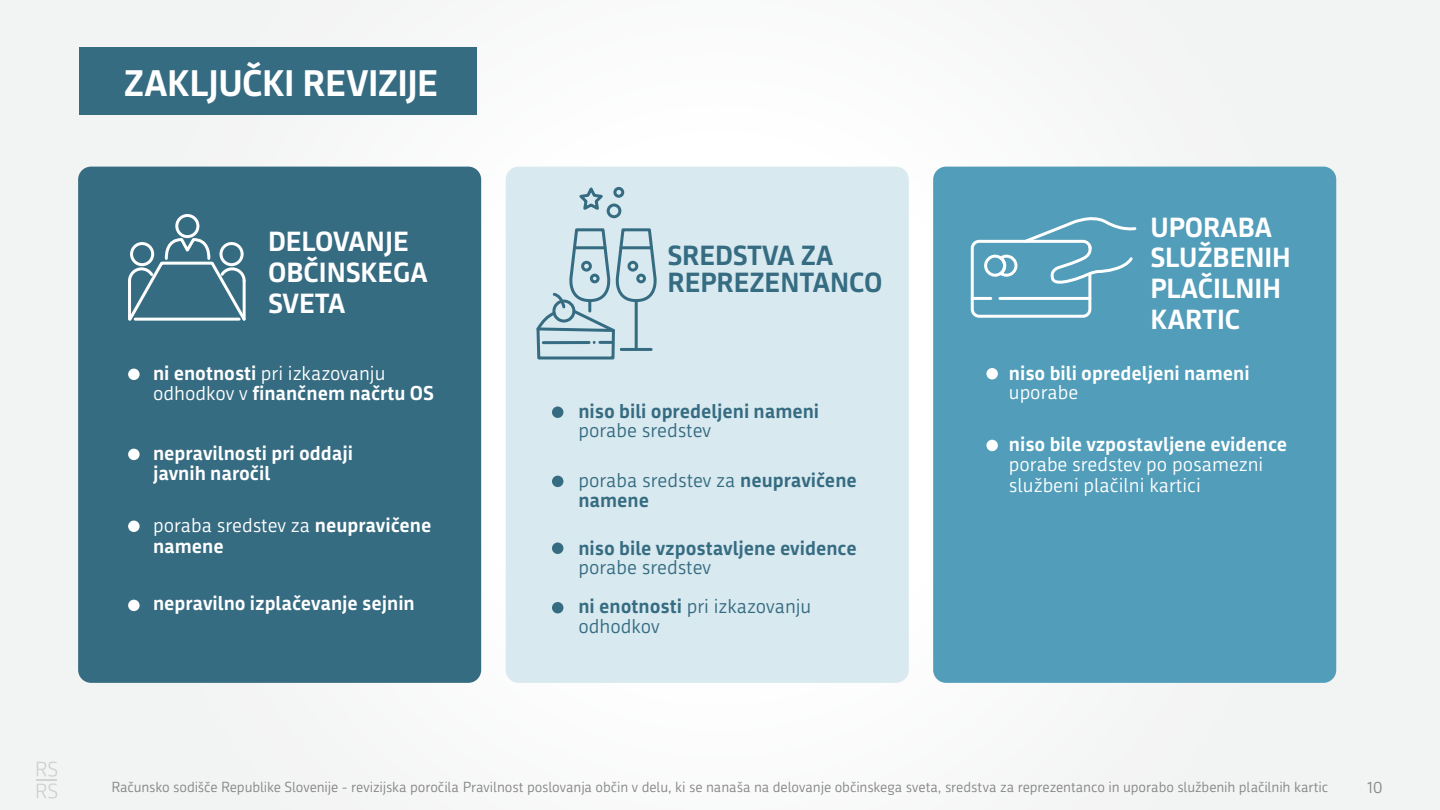
<style>
.page{position:relative;width:1440px;height:810px;background:#f4f5f5}
.page>*{position:absolute;margin:0;border:0;box-sizing:border-box;transform-origin:0 0}
.t1{font:700 36px "Republika";letter-spacing:-.015em;color:#fff}
.t2{font:700 27px/30.8px "Republika";color:#fff}
.t3{font:700 27px/27px "Republika";color:#366c82}
.t4{font:700 19.5px/20.2px "Republika";color:#fff}
.t5{font:700 19.5px/19.5px "Republika";color:#366c82}
.t6{font:19.5px/19.5px "Republika";color:#366c82}
.t7{font:19.5px/20.2px "Republika";color:#fff}
.t8{font:15.98px "Republika";color:#868686}
.t9{font:14.25px "Republika";letter-spacing:-.005em;color:#868686}
.s1{font-weight:400}
.s2{font-weight:700}
</style>
<div class="page">
<div style="left:933px;top:167px;width:403px;height:516px;background:#519dba;border-radius:13px"></div>
<div style="left:79px;top:48px;width:398px;height:67px;background:#366c82"></div>
<svg style="left:37px;top:761px;width:20px;height:16px"></svg>
<hr style="left:37px;top:779px;width:20px;height:2px;background:#868686">
<svg style="left:37px;top:783px;width:20px;height:16px"></svg>
<div style="left:78px;top:167px;width:403px;height:516px;background:#366c82;border-radius:13px"></div>
<div style="left:175px;top:214px;width:24px;height:24px;border:3px solid #fff;border-radius:50%"></div>
<svg style="left:128px;top:237px;width:118px;height:84px"></svg>
<hr style="left:135px;top:318px;width:104px;height:3px;background:#fff">
<div style="left:971px;top:240px;width:121px;height:78px;border:3px solid #fff;border-radius:7px"></div>
<hr style="left:972px;top:297px;width:19px;height:3px;background:#fff">
<hr style="left:1000px;top:297px;width:90px;height:3px;background:#fff">
<svg style="left:983px;top:217px;width:154px;height:75px"></svg>
<div style="left:128px;top:369px;width:12px;height:11px;background:#fff;border-radius:50%"></div>
<div style="left:128px;top:449px;width:12px;height:11px;background:#fff;border-radius:50%"></div>
<div style="left:128px;top:521px;width:12px;height:11px;background:#fff;border-radius:50%"></div>
<div style="left:128px;top:600px;width:12px;height:11px;background:#fff;border-radius:50%"></div>
<div style="left:506px;top:167px;width:403px;height:516px;background:#d8e9ef;border-radius:13px"></div>
<svg style="left:579px;top:187px;width:29px;height:26px"></svg>
<div style="left:607px;top:204px;width:14px;height:14px;border:3px solid #366c82;border-radius:50%"></div>
<div style="left:613px;top:187px;width:11px;height:11px;border:3px solid #366c82;border-radius:50%"></div>
<svg style="left:536px;top:228px;width:121px;height:132px"></svg>
<div style="left:552px;top:406px;width:11px;height:12px;background:#366c82;border-radius:50%"></div>
<div style="left:552px;top:476px;width:11px;height:11px;background:#366c82;border-radius:50%"></div>
<div style="left:552px;top:543px;width:11px;height:11px;background:#366c82;border-radius:50%"></div>
<div style="left:552px;top:602px;width:11px;height:11px;background:#366c82;border-radius:50%"></div>
<div style="left:986px;top:368px;width:12px;height:11px;background:#fff;border-radius:50%"></div>
<div style="left:986px;top:440px;width:12px;height:11px;background:#fff;border-radius:50%"></div>
<h1 class="t1" style="left:124px;top:62px;width:316px">ZAKLJUČKI REVIZIJE</h1>
<h2 class="t2" style="left:268px;top:227px;width:161px">DELOVANJE<br>OBČINSKEGA<br>SVETA</h2>
<p class="t4" style="left:153px;top:363px;width:282px">ni enotnosti <span class="s1">pri izkazovanju odhodkov v</span> finančnem načrtu OS</p>
<p class="t4" style="left:153px;top:444px;width:202px;line-height:19.5px">nepravilnosti pri oddaji javnih naročil</p>
<p class="t4" style="left:153px;top:515px;width:280px;line-height:21px"><span class="s1">poraba sredstev za</span> neupravičene namene</p>
<p class="t4" style="left:153px;top:593px;width:263px">nepravilno izplačevanje sejnin</p>
<h2 class="t3" style="left:667px;top:242px;width:216px">SREDSTVA ZA<br>REPREZENTANCO</h2>
<p class="t5" style="left:578px;top:401px;width:242px">niso bili opredeljeni nameni</p>
<p class="t6" style="left:578px;top:421px;width:134px">porabe sredstev</p>
<p class="t5" style="left:578px;top:471px;width:280px"><span class="s1">poraba sredstev za</span> neupravičene namene</p>
<p class="t5" style="left:578px;top:538px;width:280px">niso bile vzpostavljene evidence</p>
<p class="t6" style="left:578px;top:558px;width:134px">porabe sredstev</p>
<p class="t6" style="left:578px;top:597px;width:234px"><span class="s2">ni enotnosti</span> pri izkazovanju odhodkov</p>
<h2 class="t2" style="left:1151px;top:212px;width:142px">UPORABA<br>SLUŽBENIH<br>PLAČILNIH<br>KARTIC</h2>
<p class="t4" style="left:1009px;top:363px;width:242px">niso bili opredeljeni nameni</p>
<p class="t7" style="left:1009px;top:382px;width:71px">uporabe</p>
<p class="t4" style="left:1009px;top:434px;width:280px">niso bile vzpostavljene evidence</p>
<p class="t7" style="left:1009px;top:455px;width:256px">porabe sredstev po posamezni službeni plačilni kartici</p>
<p class="t9" style="left:112px;top:779px;width:1219px">Računsko sodišče Republike Slovenije - revizijska poročila Pravilnost poslovanja občin v delu, ki se nanaša na delovanje občinskega sveta, sredstva za reprezentanco in uporabo službenih plačilnih kartic</p>
<p class="t8" style="left:1367px;top:778px;width:17px">10</p>
</div>
